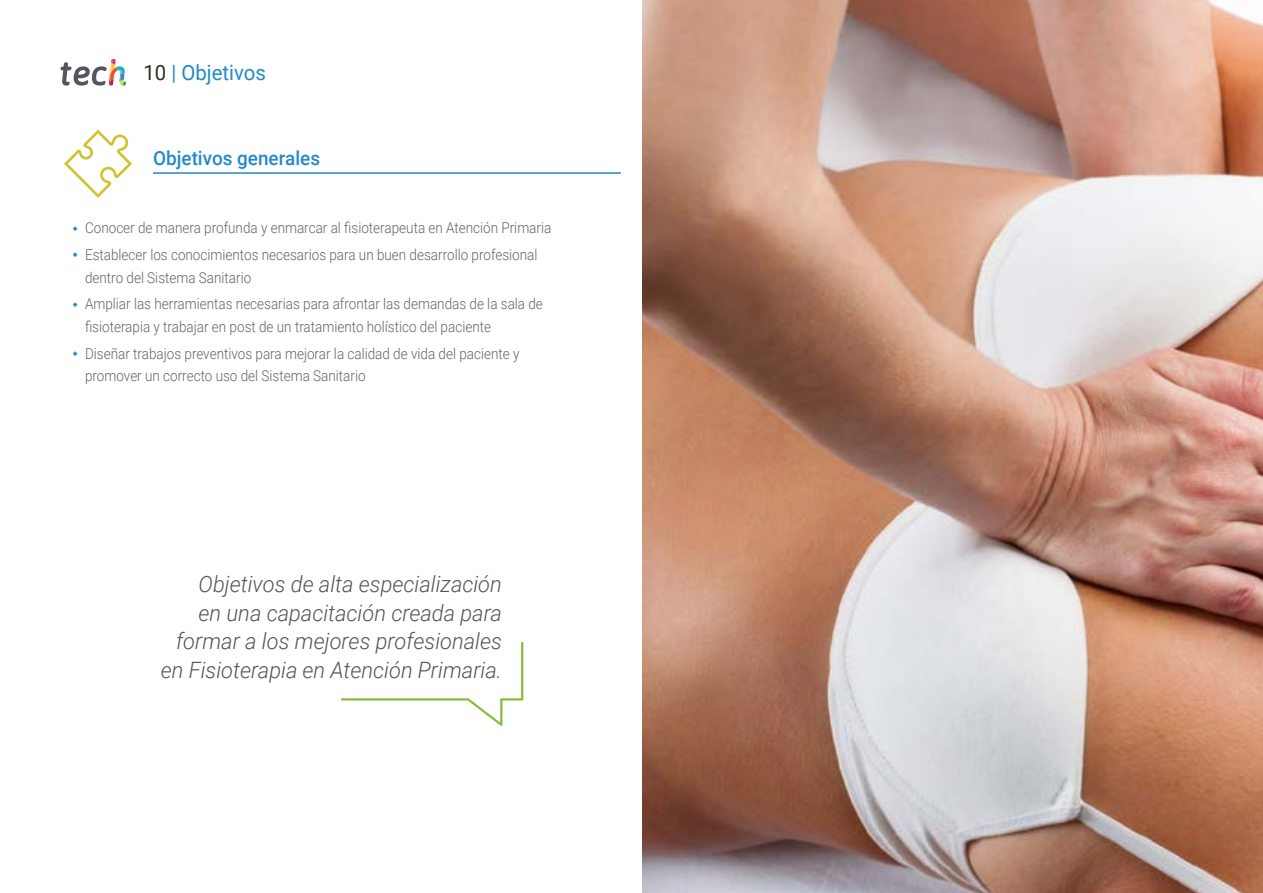
<style>
.page{position:relative;width:1263px;height:893px;background:#fff}
.page>*{position:absolute;margin:0;border:0;box-sizing:border-box;transform-origin:0 0}
.t1{font:italic 300 22.5px/28.5px "Roboto";color:#52555b;text-align:right}
.t2{font:21px "Roboto";color:#2488c9}
.t3{font:500 19.5px "Roboto";color:#2488c9}
.t4{font:300 15px/26.7px "Roboto";color:#61646a;scale:.9 1}
.s1{color:#312e20}
</style>
<div class="page">
<hr style="left:153px;top:173px;width:468px;height:1px;background:#2488c9">
<svg style="left:64px;top:130px;width:68px;height:68px"></svg>
<img style="left:642px;top:0;width:621px;height:893px">
<svg style="left:341px;top:642px;width:183px;height:84px"></svg>
<svg style="left:61px;top:59px;width:65px;height:27px"></svg>
<h2 class="t2" style="left:144px;top:57px;width:124px"><span class="s1">10</span> | Objetivos</h2>
<h3 class="t3" style="left:153px;top:144px;width:169px">Objetivos generales</h3>
<p class="t4" style="left:85px;top:214px;width:520px">Conocer de manera profunda y enmarcar al fisioterapeuta en Atención Primaria<br>Establecer los conocimientos necesarios para un buen desarrollo profesional</p>
<p class="t4" style="left:85px;top:263px;width:510px">dentro del Sistema Sanitario<br>Ampliar las herramientas necesarias para afrontar las demandas de la sala de</p>
<p class="t4" style="left:85px;top:313px;width:484px">fisioterapia y trabajar en post de un tratamiento holístico del paciente<br>Diseñar trabajos preventivos para mejorar la calidad de vida del paciente y</p>
<p class="t4" style="left:85px;top:362px;width:313px">promover un correcto uso del Sistema Sanitario</p>
<h1 class="t1" style="left:161px;top:569px;width:343px">Objetivos de alta especialización<br>en una capacitación creada para formar a los mejores profesionales en Fisioterapia en Atención Primaria.</h1>
</div>
